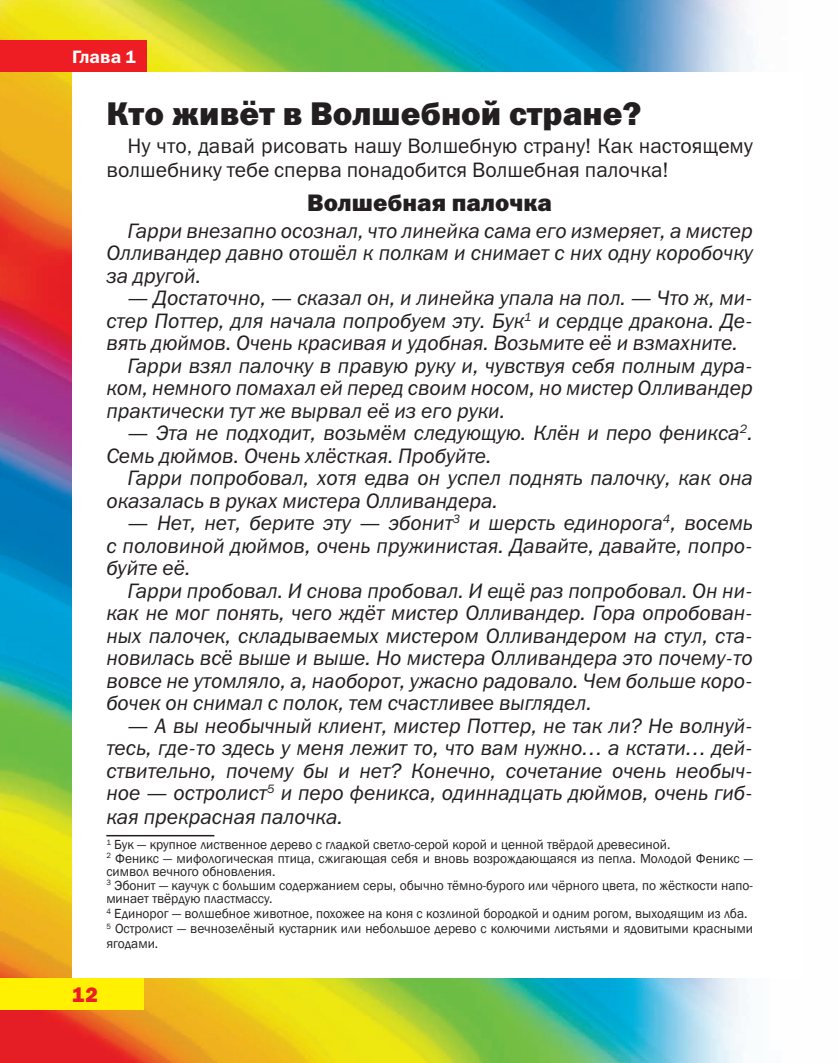
<style>
.page{position:relative;width:838px;height:1063px;background:#fff}
.page>*{position:absolute;margin:0;border:0;box-sizing:border-box;transform-origin:0 0}
.Прим_осн{font:33px "Franklin Gothic Heavy C";color:#231f20}
.heading_2{font:24px "Franklin Gothic Heavy C";color:#231f20}
.Прим_осн-2{font:italic 21px/22.5px "Franklin Gothic Book C";color:#231f20;text-align:justify}
.Body_Text{font:21px/24px "Franklin Gothic Book C";color:#231f20}
.t1{font:21px "Franklin Gothic Heavy C";color:#ee1d23}
.t2{font:18px "Franklin Gothic Demi C";color:#fff}
.t3{font:13.5px/13.5px "Franklin Gothic";color:#231f20}
</style>
<div class="page">
<img style="left:0;top:0;width:749px;height:1063px">
<div style="left:72px;top:72px;width:732px;height:906px;background:#fff"></div>
<div style="left:0;top:41px;width:146px;height:31px;background:#ee1d23"></div>
<div style="left:0;top:978px;width:143px;height:32px;background:#fff101"></div>
<hr style="left:106px;top:835px;width:108px;height:1px;background:#231f20">
<p class="t2" style="left:72px;top:46px;width:66px">Глава 1</p>
<p class="Прим_осн" style="left:106px;top:95px;width:536px">Кто живёт в Волшебной стране?</p>
<p class="Body_Text" style="left:106px;top:134px;width:648px;text-indent:21px">Ну что, давай рисовать нашу Волшебную страну! Как настоящему волшебнику тебе сперва понадобится Волшебная палочка!</p>
<p class="heading_2" style="left:307px;top:189px;width:246px">Волшебная палочка</p>
<p class="Прим_осн-2" style="left:106px;top:219px;width:648px;text-indent:21px">Гарри внезапно осознал, что линейка сама его измеряет, а мистер Олливандер давно отошёл к полкам и снимает с них одну коробочку за другой.</p>
<p class="Прим_осн-2" style="left:106px;top:287px;width:648px;text-indent:21px">— Достаточно, — сказал он, и линейка упала на пол. — Что ж, ми&shy;стер Поттер, для начала попробуем эту. Бук<sup>1</sup> и сердце дракона. Де&shy;вять дюймов. Очень красивая и удобная. Возьмите её и взмахните.</p>
<p class="Прим_осн-2" style="left:106px;top:354px;width:648px;text-indent:21px">Гарри взял палочку в правую руку и, чувствуя себя полным дура&shy;ком, немного помахал ей перед своим носом, но мистер Олливандер практически тут же вырвал её из его руки.</p>
<p class="Прим_осн-2" style="left:106px;top:422px;width:648px;text-indent:21px">— Эта не подходит, возьмём следующую. Клён и перо феникса<sup>2</sup>.<br>Семь дюймов. Очень хлёсткая. Пробуйте.</p>
<p class="Прим_осн-2" style="left:106px;top:467px;width:648px;text-indent:21px">Гарри попробовал, хотя едва он успел поднять палочку, как она оказалась в руках мистера Олливандера.</p>
<p class="Прим_осн-2" style="left:128px;top:512px;width:627px">— Нет, нет, берите эту — эбонит<sup>3</sup> и шерсть единорога<sup>4</sup>, восемь</p>
<p class="Прим_осн-2" style="left:106px;top:534px;width:648px">с половиной дюймов, очень пружинистая. Давайте, давайте, попро&shy;буйте её.</p>
<p class="Прим_осн-2" style="left:106px;top:579px;width:648px;text-indent:21px">Гарри пробовал. И снова пробовал. И ещё раз попробовал. Он ни&shy;как не мог понять, чего ждёт мистер Олливандер. Гора опробован&shy;ных палочек, складываемых мистером Олливандером на стул, ста&shy;новилась всё выше и выше. Но мистера Олливандера это почему-то вовсе не утомляло, а, наоборот, ужасно радовало. Чем больше коро&shy;бочек он снимал с полок, тем счастливее выглядел.</p>
<p class="Прим_осн-2" style="left:106px;top:714px;width:648px;text-indent:21px">— А вы необычный клиент, мистер Поттер, не так ли? Не волнуй&shy;тесь, где-то здесь у меня лежит то, что вам нужно… а кстати… дей&shy;ствительно, почему бы и нет? Конечно, сочетание очень необыч-</p>
<p class="Прим_осн-2" style="left:106px;top:781px;width:648px;line-height:24px">ное — остролист<sup>5</sup> и перо феникса, одиннадцать дюймов, очень гиб&shy;кая прекрасная палочка.</p>
<p class="t3" style="left:106px;top:838px;width:565px"><sup>1</sup> Бук — крупное лиственное дерево с гладкой светло-серой корой и ценной твёрдой древесиной.</p>
<p class="t3" style="left:106px;top:852px;width:648px"><sup>2</sup> Феникс — мифологическая птица, сжигающая себя и вновь возрождающаяся из пепла. Молодой Феникс — символ вечного обновления.</p>
<p class="t3" style="left:106px;top:879px;width:648px"><sup>3</sup> Эбонит — каучук с большим содержанием серы, обычно тёмно-бурого или чёрного цвета, по жёсткости напо&shy;минает твёрдую пластмассу.</p>
<p class="t3" style="left:106px;top:907px;width:643px"><sup>4</sup> Единорог — волшебное животное, похожее на коня с козлиной бородкой и одним рогом, выходящим из лба.</p>
<p class="t3" style="left:106px;top:921px;width:648px;line-height:15px"><sup>5</sup> Остролист — вечнозелёный кустарник или небольшое дерево с колючими листьями и ядовитыми красными ягодами.</p>
<p class="t1" style="left:72px;top:983px;width:27px">12</p>
</div>
